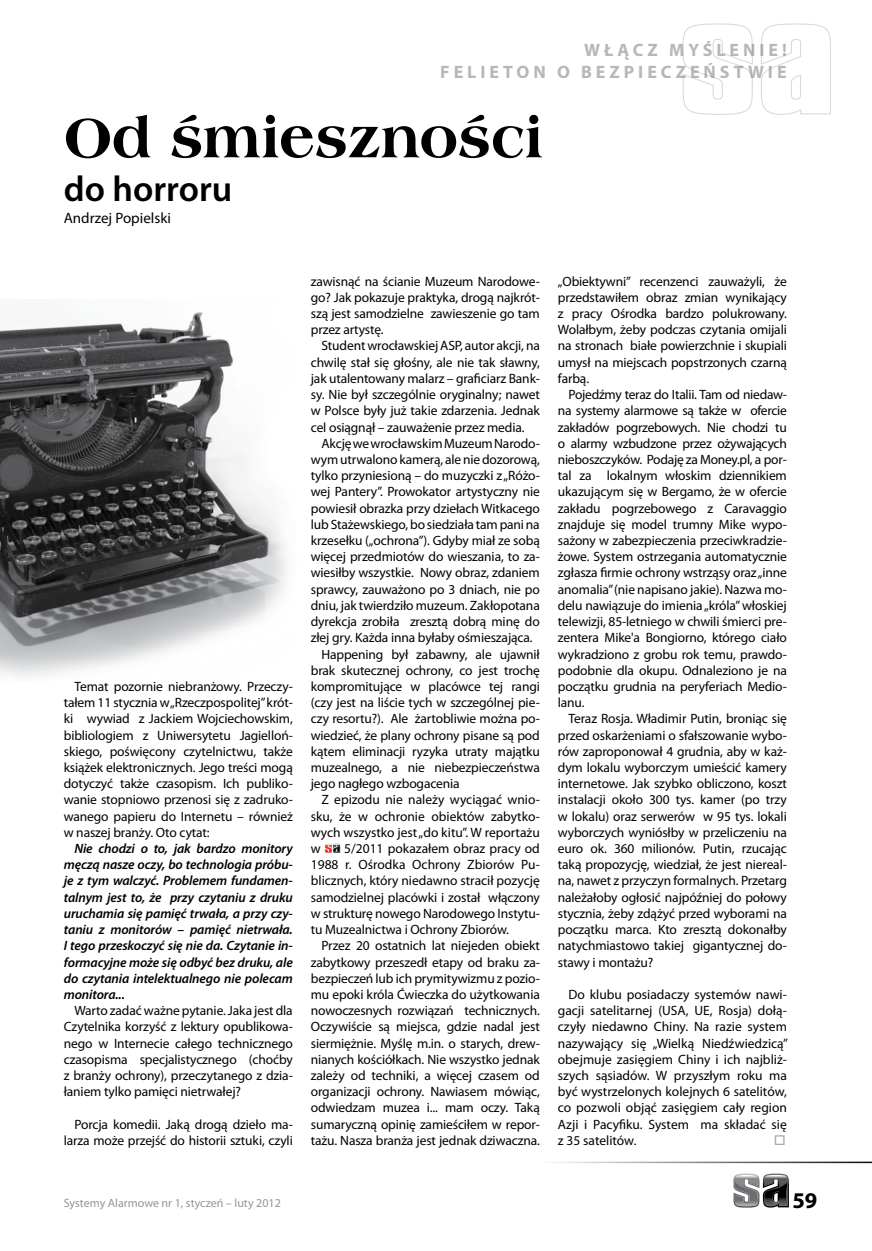
<style>
.page{position:relative;width:872px;height:1251px;background:#fff}
.page>*{position:absolute;margin:0;border:0;box-sizing:border-box;transform-origin:0 0}
.t1{font:54px "Americana X Bd PL";color:#000}
.t2{font:600 36px "Myriad Pro";color:#000}
.t3{font:700 22.5px "Myriad Pro";color:#000}
.t4{font:700 18px/21.6px "Myriad Pro";letter-spacing:.22em;color:#6d6f71;text-align:right}
.t5{font:15px "Myriad Pro";color:#000}
.t6{font:13.5px/16.2px "Myriad Pro";letter-spacing:-.01em;color:#000;text-align:justify}
.t7{font:italic 600 13.5px/16.2px "Myriad Pro";letter-spacing:-.01em;color:#000;text-align:justify}
.t8{font:12px "Myriad Pro";color:#939598}
</style>
<div class="page">
<svg style="left:733px;top:1173px;width:56px;height:34px"></svg>
<hr style="left:541px;top:1161px;width:331px;height:1px;background:#000">
<svg style="left:325px;top:843px;width:15px;height:9px"></svg>
<svg style="left:682px;top:23px;width:149px;height:92px"></svg>
<img style="left:0;top:312px;width:287px;height:365px">
<h3 class="t4" style="left:440px;top:38px;width:348px">WŁĄCZ MYŚLENIE!<br>FELIETON O BEZPIECZEŃSTWIE</h3>
<h1 class="t1" style="left:64px;top:103px;width:480px">Od śmieszności</h1>
<h2 class="t2" style="left:64px;top:165px;width:170px">do horroru</h2>
<p class="t5" style="left:64px;top:208px;width:109px">Andrzej Popielski</p>
<p class="t6" style="left:64px;top:678px;width:230px;text-indent:11px">Temat pozornie niebranżowy. Przeczy&shy;tałem 11 stycznia w „Rzeczpospolitej” krót&shy;ki wywiad z Jackiem Wojciechowskim, bibliologiem z Uniwersytetu Jagielloń&shy;skiego, poświęcony czytelnictwu, także książek elektronicznych. Jego treści mogą dotyczyć także czasopism. Ich publiko&shy;wanie stopniowo przenosi się z zadruko&shy;wanego papieru do Internetu – również w naszej branży. Oto cytat:</p>
<p class="t7" style="left:64px;top:839px;width:230px;text-indent:11px">Nie chodzi o to, jak bardzo monitory męczą nasze oczy, bo technologia próbu&shy;je z tym walczyć. Problemem fundamen&shy;talnym jest to, że przy czytaniu z druku uruchamia się pamięć trwała, a przy czy&shy;taniu z monitorów – pamięć nietrwała.<br>I tego przeskoczyć się nie da. Czytanie in&shy;formacyjne może się odbyć bez druku, ale do czytania intelektualnego nie polecam monitora...</p>
<p class="t6" style="left:64px;top:1002px;width:230px;text-indent:11px">Warto zadać ważne pytanie. Jaka jest dla Czytelnika korzyść z lektury opublikowa&shy;nego w Internecie całego technicznego czasopisma specjalistycznego (choćby z branży ochrony), przeczytanego z dzia&shy;łaniem tylko pamięci nietrwałej?</p>
<p class="t6" style="left:64px;top:1115px;width:230px;text-align:right">Porcja komedii. Jaką drogą dzieło ma&shy;larza może przejść do historii sztuki, czyli</p>
<p class="t6" style="left:311px;top:273px;width:230px">zawisnąć na ścianie Muzeum Narodowe&shy;go? Jak pokazuje praktyka, drogą najkrót&shy;szą jest samodzielne zawieszenie go tam przez artystę.</p>
<p class="t6" style="left:311px;top:337px;width:230px;text-indent:11px">Student wrocławskiej ASP, autor akcji, na chwilę stał się głośny, ale nie tak sławny, jak utalentowany malarz – graficiarz Bank&shy;sy. Nie był szczególnie oryginalny; nawet w Polsce były już takie zdarzenia. Jednak cel osiągnął – zauważenie przez media.</p>
<p class="t6" style="left:321px;top:435px;width:220px">Akcję we wrocławskim Muzeum Narodo-</p>
<p class="t6" style="left:311px;top:451px;width:230px">wym utrwalono kamerą, ale nie dozorową,</p>
<p class="t6" style="left:311px;top:467px;width:230px">tylko przyniesioną – do muzyczki z„Różo-</p>
<p class="t6" style="left:311px;top:483px;width:230px">wej Pantery”. Prowokator artystyczny nie</p>
<p class="t6" style="left:311px;top:499px;width:230px">powiesił obrazka przy dziełach Witkacego</p>
<p class="t6" style="left:311px;top:516px;width:230px">lub Stażewskiego, bo siedziała tam pani na</p>
<p class="t6" style="left:311px;top:532px;width:230px">krzesełku („ochrona”). Gdyby miał ze sobą</p>
<p class="t6" style="left:311px;top:548px;width:230px">więcej przedmiotów do wieszania, to za-</p>
<p class="t6" style="left:311px;top:564px;width:230px">wiesiłby wszystkie. Nowy obraz, zdaniem</p>
<p class="t6" style="left:311px;top:580px;width:230px">sprawcy, zauważono po 3 dniach, nie po</p>
<p class="t6" style="left:311px;top:597px;width:230px">dniu, jak twierdziło muzeum. Zakłopotana</p>
<p class="t6" style="left:311px;top:613px;width:230px">dyrekcja zrobiła zresztą dobrą minę do</p>
<p class="t6" style="left:311px;top:629px;width:223px">złej gry. Każda inna byłaby ośmieszająca.</p>
<p class="t6" style="left:321px;top:645px;width:220px">Happening był zabawny, ale ujawnił</p>
<p class="t6" style="left:311px;top:661px;width:230px">brak skutecznej ochrony, co jest trochę</p>
<p class="t6" style="left:311px;top:678px;width:230px">kompromitujące w placówce tej rangi</p>
<p class="t6" style="left:311px;top:694px;width:230px">(czy jest na liście tych w szczególnej pie-</p>
<p class="t6" style="left:311px;top:710px;width:230px">czy resortu?). Ale żartobliwie można po-</p>
<p class="t6" style="left:311px;top:726px;width:230px">wiedzieć, że plany ochrony pisane są pod</p>
<p class="t6" style="left:311px;top:742px;width:230px">kątem eliminacji ryzyka utraty majątku</p>
<p class="t6" style="left:311px;top:759px;width:230px">muzealnego, a nie niebezpieczeństwa</p>
<p class="t6" style="left:311px;top:775px;width:150px">jego nagłego wzbogacenia</p>
<p class="t6" style="left:321px;top:791px;width:220px">Z epizodu nie należy wyciągać wnio-</p>
<p class="t6" style="left:311px;top:807px;width:230px">sku, że w ochronie obiektów zabytko-</p>
<p class="t6" style="left:311px;top:823px;width:230px">wych wszystko jest „do kitu”. W reportażu</p>
<p class="t6" style="left:311px;top:840px;width:11px">w</p>
<p class="t6" style="left:311px;top:840px;width:230px;text-indent:33px">5/2011 pokazałem obraz pracy od 1988 r. Ośrodka Ochrony Zbiorów Pu&shy;blicznych, który niedawno stracił pozycję samodzielnej placówki i został włączony w strukturę nowego Narodowego Instytu&shy;tu Muzealnictwa i Ochrony Zbiorów.</p>
<p class="t6" style="left:311px;top:937px;width:230px;text-indent:11px">Przez 20 ostatnich lat niejeden obiekt zabytkowy przeszedł etapy od braku za&shy;bezpieczeń lub ich prymitywizmu z pozio&shy;mu epoki króla Ćwieczka do użytkowania nowoczesnych rozwiązań technicznych.<br>Oczywiście są miejsca, gdzie nadal jest siermiężnie. Myślę m.in. o starych, drew&shy;nianych kościółkach. Nie wszystko jednak zależy od techniki, a więcej czasem od organizacji ochrony. Nawiasem mówiąc, odwiedzam muzea i... mam oczy. Taką sumaryczną opinię zamieściłem w repor&shy;tażu. Nasza branża jest jednak dziwaczna.</p>
<p class="t6" style="left:558px;top:273px;width:230px">„Obiektywni” recenzenci zauważyli, że przedstawiłem obraz zmian wynikający z pracy Ośrodka bardzo polukrowany.<br>Wolałbym, żeby podczas czytania omijali na stronach białe powierzchnie i skupiali umysł na miejscach popstrzonych czarną farbą.</p>
<p class="t6" style="left:558px;top:386px;width:230px;text-indent:11px">Pojedźmy teraz do Italii. Tam od niedaw&shy;na systemy alarmowe są także w ofercie zakładów pogrzebowych. Nie chodzi tu o alarmy wzbudzone przez ożywających nieboszczyków. Podaję za Money.pl, a por&shy;tal za lokalnym włoskim dziennikiem ukazującym się w Bergamo, że w ofercie zakładu pogrzebowego z Caravaggio znajduje się model trumny Mike wypo&shy;sażony w zabezpieczenia przeciwkradzie&shy;żowe. System ostrzegania automatycznie zgłasza firmie ochrony wstrząsy oraz „inne anomalia” (nie napisano jakie). Nazwa mo&shy;delu nawiązuje do imienia „króla” włoskiej telewizji, 85-letniego w chwili śmierci pre&shy;zentera Mike'a Bongiorno, którego ciało wykradziono z grobu rok temu, prawdo&shy;podobnie dla okupu. Odnaleziono je na początku grudnia na peryferiach Medio&shy;lanu.</p>
<p class="t6" style="left:558px;top:710px;width:230px;text-indent:11px">Teraz Rosja. Władimir Putin, broniąc się przed oskarżeniami o sfałszowanie wybo&shy;rów zaproponował 4 grudnia, aby w każ&shy;dym lokalu wyborczym umieścić kamery internetowe. Jak szybko obliczono, koszt instalacji około 300 tys. kamer (po trzy w lokalu) oraz serwerów w 95 tys. lokali wyborczych wyniósłby w przeliczeniu na euro ok. 360 milionów. Putin, rzucając taką propozycję, wiedział, że jest niereal&shy;na, nawet z przyczyn formalnych. Przetarg należałoby ogłosić najpóźniej do połowy stycznia, żeby zdążyć przed wyborami na początku marca. Kto zresztą dokonałby natychmiastowo takiej gigantycznej do&shy;stawy i montażu?</p>
<p class="t6" style="left:558px;top:985px;width:232px;text-indent:11px">Do klubu posiadaczy systemów nawi&shy;gacji satelitarnej (USA, UE, Rosja) dołą&shy;czyły niedawno Chiny. Na razie system nazywający się „Wielką Niedźwiedzicą” obejmuje zasięgiem Chiny i ich najbliż&shy;szych sąsiadów. W przyszłym roku ma być wystrzelonych kolejnych 6 satelitów, co pozwoli objąć zasięgiem cały region Azji i Pacyfiku. System ma składać się z 35 satelitów.</p>
<p class="t8" style="left:64px;top:1195px;width:218px">Systemy Alarmowe nr 1, styczeń – luty 2012</p>
<h3 class="t3" style="left:792px;top:1185px;width:26px">59</h3>
</div>
